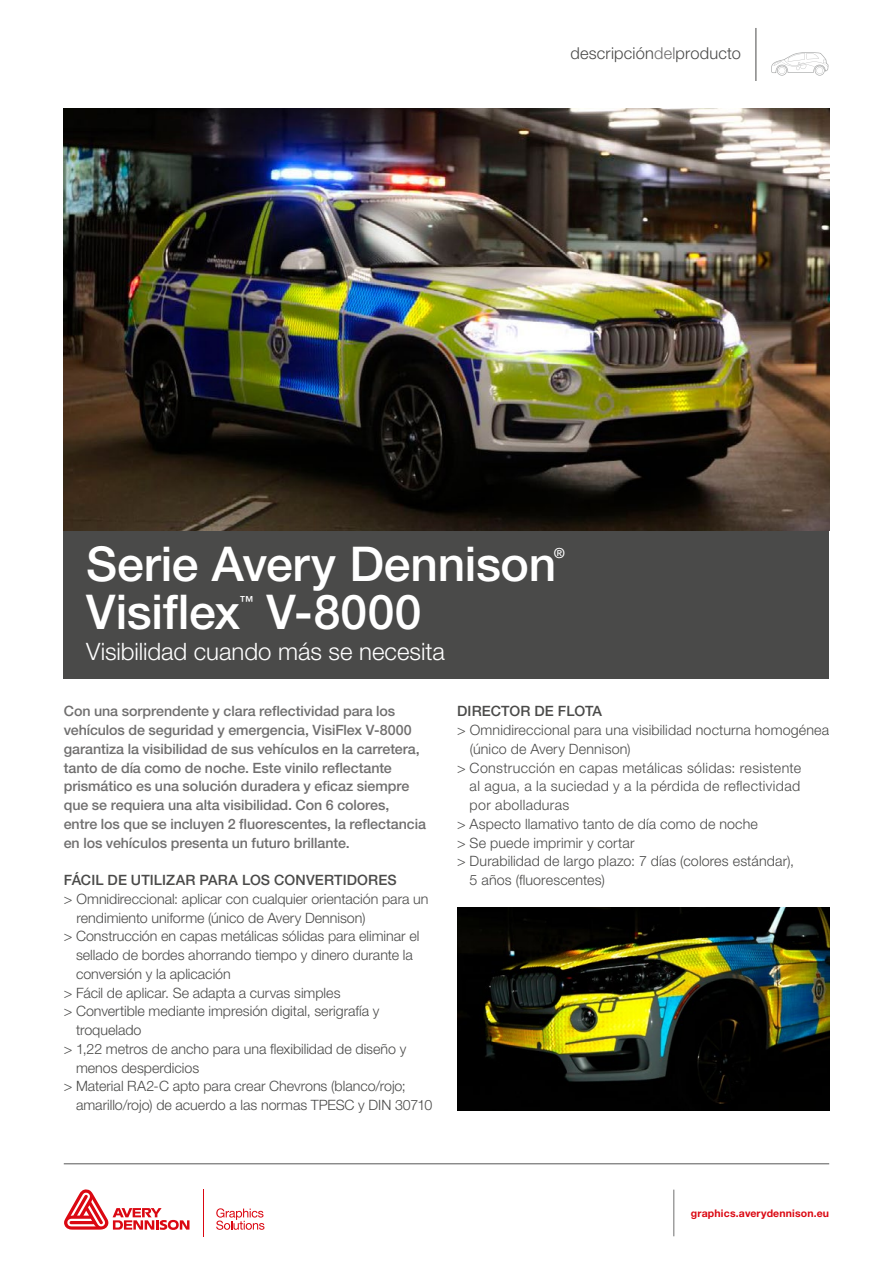
<style>
.page{position:relative;width:893px;height:1263px;background:#fff}
.page>*{position:absolute;margin:0;border:0;box-sizing:border-box;transform-origin:0 0}
.t1{font:500 48px "Helvetica Neue LT Std";letter-spacing:-.005em;color:#fff}
.t2{font:300 24px "Helvetica Neue LT Std";letter-spacing:-.005em;color:#fff}
.t3{font:300 16.35px "Helvetica Neue LT Std";letter-spacing:.01em;color:#4a4a49}
.t4{font:300 14.25px "Helvetica Neue LT Std";color:#4a4a49}
.t5{font:500 14.25px/18.8px "Helvetica Neue LT Std";letter-spacing:-.005em;color:#706f6f}
.t6{font:300 14.25px "Helvetica Neue LT Std";letter-spacing:.025em;color:#4a4a49}
.t7{font:500 14.25px "Helvetica Neue LT Std";letter-spacing:.005em;color:#4a4a49}
.t8{font:500 13.95px "Helvetica Neue LT Std";color:#fff}
.t9{font:700 10.5px "Helvetica Neue LT Std";letter-spacing:.015em;color:#db0812}
.t10{font:300 7.2px "Helvetica Neue LT Std";letter-spacing:.01em;color:#6f6f6e}
.s1{color:#706f6f}
</style>
<div class="page">
<hr style="left:674px;top:1189px;width:1px;height:47px;background:#706f6f">
<hr style="left:203px;top:1189px;width:1px;height:47px;background:#db0812">
<svg style="left:64px;top:1189px;width:125px;height:41px"></svg>
<svg style="left:216px;top:1208px;width:48px;height:22px"></svg>
<hr style="left:64px;top:1163px;width:765px;height:1px;background:#575756">
<div style="left:64px;top:530px;width:765px;height:149px;background:#4a4a49"></div>
<hr style="left:756px;top:28px;width:1px;height:53px;background:#4a4a49">
<img style="left:64px;top:109px;width:765px;height:421px">
<img style="left:457px;top:907px;width:372px;height:203px">
<svg style="left:771px;top:52px;width:57px;height:24px"></svg>
<p class="t3" style="left:570px;top:43px;width:172px">descripción<span class="s1">del</span>producto</p>
<p class="t10" style="left:542px;top:53px;width:75px">Graphics Solutions and</p>
<h1 class="t1" style="left:86px;top:536px;width:472px">Serie Avery Dennison</h1>
<p class="t8" style="left:554px;top:544px;width:13px">®</p>
<h1 class="t1" style="left:86px;top:584px;width:156px">Visiflex</h1>
<p class="t8" style="left:239px;top:592px;width:15px">™</p>
<h1 class="t1" style="left:267px;top:584px;width:156px">V-8000</h1>
<h2 class="t2" style="left:86px;top:637px;width:360px">Visibilidad cuando más se necesita</h2>
<p class="t5" style="left:64px;top:702px;width:364px">Con una sorprendente y clara reflectividad para los vehículos de seguridad y emergencia, VisiFlex V-8000 garantiza la visibilidad de sus vehículos en la carretera, tanto de día como de noche. Este vinilo reflectante prismático es una solución duradera y eficaz siempre que se requiera una alta visibilidad. Con 6 colores, entre los que se incluyen 2 fluorescentes, la reflectancia en los vehículos presenta un futuro brillante.</p>
<p class="t7" style="left:64px;top:871px;width:334px">FÁCIL DE UTILIZAR PARA LOS CONVERTIDORES</p>
<p class="t4" style="left:64px;top:890px;width:366px">&gt; Omnidireccional: aplicar con cualquier orientación para un</p>
<p class="t4" style="left:77px;top:909px;width:290px">rendimiento uniforme (único de Avery Dennison)</p>
<p class="t4" style="left:64px;top:928px;width:357px">&gt; Construcción en capas metálicas sólidas para eliminar el</p>
<p class="t4" style="left:76px;top:946px;width:338px">sellado de bordes ahorrando tiempo y dinero durante la</p>
<p class="t4" style="left:76px;top:965px;width:156px">conversión y la aplicación</p>
<p class="t4" style="left:64px;top:984px;width:278px">&gt; Fácil de aplicar. Se adapta a curvas simples</p>
<p class="t4" style="left:64px;top:1003px;width:317px">&gt; Convertible mediante impresión digital, serigrafía y</p>
<p class="t4" style="left:76px;top:1021px;width:67px">troquelado</p>
<p class="t4" style="left:64px;top:1040px;width:344px">&gt; 1,22 metros de ancho para una flexibilidad de diseño y</p>
<p class="t4" style="left:76px;top:1059px;width:125px">menos desperdicios</p>
<p class="t4" style="left:64px;top:1078px;width:344px">&gt; Material RA2-C apto para crear Chevrons (blanco/rojo;</p>
<p class="t4" style="left:76px;top:1096px;width:358px">amarillo/rojo) de acuerdo a las normas TPESC y DIN 30710</p>
<p class="t7" style="left:457px;top:703px;width:146px">DIRECTOR DE FLOTA</p>
<p class="t4" style="left:457px;top:721px;width:374px">&gt; Omnidireccional para una visibilidad nocturna homogénea</p>
<p class="t4" style="left:470px;top:740px;width:162px">(único de Avery Dennison)</p>
<p class="t6" style="left:457px;top:759px;width:346px">&gt; Construcción en capas metálicas sólidas: resistente</p>
<p class="t6" style="left:470px;top:778px;width:332px">al agua, a la suciedad y a la pérdida de reflectividad</p>
<p class="t6" style="left:470px;top:796px;width:101px">por abolladuras</p>
<p class="t4" style="left:457px;top:815px;width:302px">&gt; Aspecto llamativo tanto de día como de noche</p>
<p class="t4" style="left:457px;top:834px;width:179px">&gt; Se puede imprimir y cortar</p>
<p class="t4" style="left:457px;top:853px;width:338px">&gt; Durabilidad de largo plazo: 7 días (colores estándar),</p>
<p class="t4" style="left:470px;top:871px;width:137px">5 años (fluorescentes)</p>
<p class="t9" style="left:691px;top:1207px;width:140px">graphics.averydennison.eu</p>
</div>
